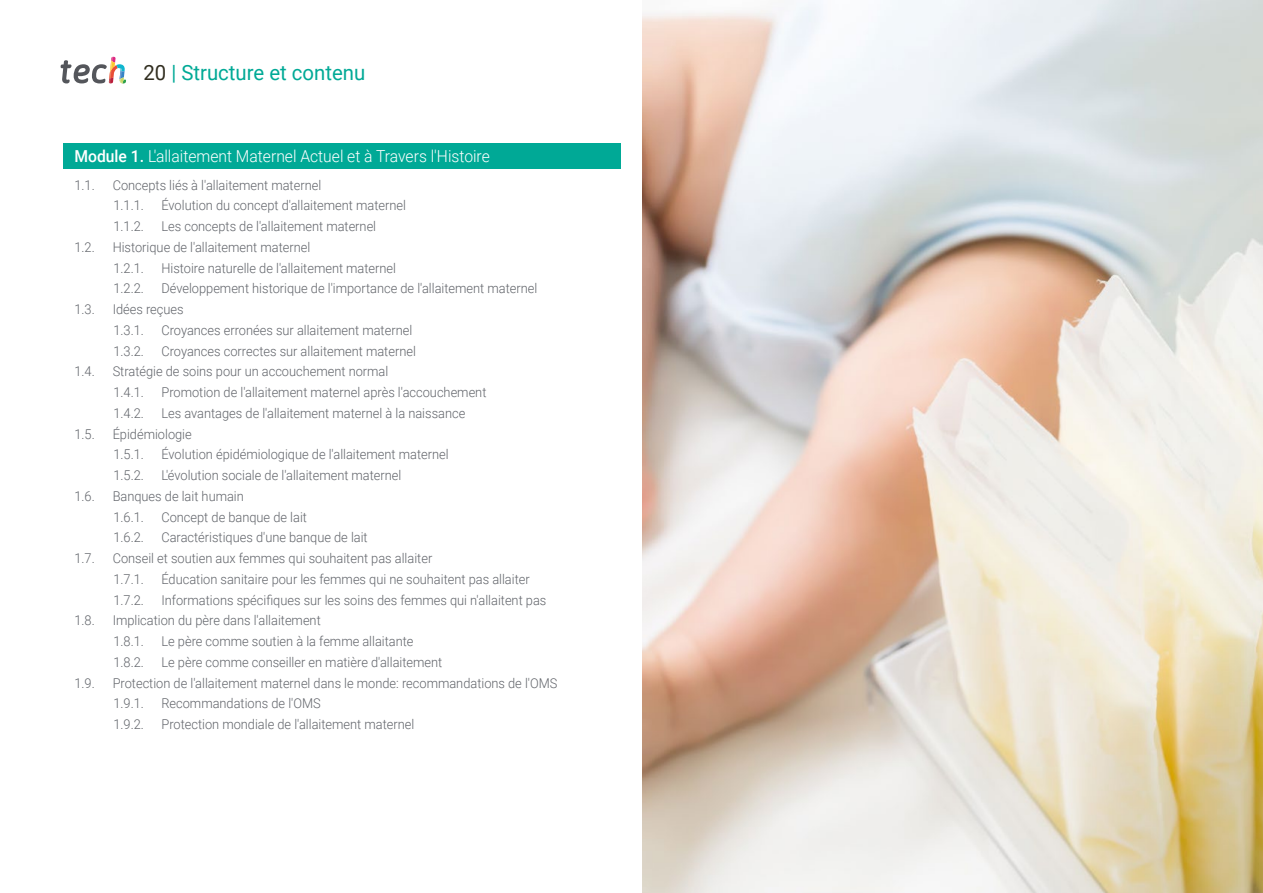
<style>
.page{position:relative;width:1263px;height:893px;background:#fff}
.page>*{position:absolute;margin:0;border:0;box-sizing:border-box;transform-origin:0 0}
.t1{font:21px "Roboto";color:#00a996}
.t2{font:300 16.5px "Roboto";color:#fff;scale:.95 1}
.t3{font:300 13.5px/20.7px "Roboto";color:#61646a;scale:.95 1}
.s1{color:#312e20}
.s2{font-weight:500}
</style>
<div class="page">
<img style="left:642px;top:0;width:621px;height:893px">
<svg style="left:61px;top:57px;width:65px;height:27px"></svg>
<div style="left:63px;top:144px;width:558px;height:25px;background:#00a996"></div>
<h1 class="t1" style="left:144px;top:57px;width:223px"><span class="s1">20</span> | Structure et contenu</h1>
<p class="t2" style="left:74px;top:145px;width:439px"><span class="s2">Module 1.</span> L'allaitement Maternel Actuel et à Travers l'Histoire</p>
<p class="t3" style="left:74px;top:174px;width:23px">1.1.</p>
<p class="t3" style="left:113px;top:174px;width:221px">Concepts liés à l'allaitement maternel<br>1.1.1.</p>
<p class="t3" style="left:161px;top:195px;width:259px">Évolution du concept d'allaitement maternel</p>
<p class="t3" style="left:113px;top:215px;width:34px">1.1.2.</p>
<p class="t3" style="left:161px;top:215px;width:228px">Les concepts de l'allaitement maternel</p>
<p class="t3" style="left:74px;top:236px;width:23px">1.2.</p>
<p class="t3" style="left:113px;top:236px;width:209px">Historique de l'allaitement maternel<br>1.2.1.</p>
<p class="t3" style="left:161px;top:257px;width:249px">Histoire naturelle de l'allaitement maternel</p>
<p class="t3" style="left:113px;top:278px;width:34px">1.2.2.</p>
<p class="t3" style="left:161px;top:278px;width:397px">Développement historique de l'importance de l'allaitement maternel</p>
<p class="t3" style="left:74px;top:298px;width:23px">1.3.</p>
<p class="t3" style="left:113px;top:298px;width:76px">Idées reçues<br>1.3.1.</p>
<p class="t3" style="left:161px;top:319px;width:265px">Croyances erronées sur allaitement maternel</p>
<p class="t3" style="left:113px;top:340px;width:34px">1.3.2.</p>
<p class="t3" style="left:161px;top:340px;width:269px">Croyances correctes sur allaitement maternel</p>
<p class="t3" style="left:74px;top:361px;width:23px">1.4.</p>
<p class="t3" style="left:113px;top:361px;width:292px">Stratégie de soins pour un accouchement normal<br>1.4.1.</p>
<p class="t3" style="left:161px;top:381px;width:344px">Promotion de l'allaitement maternel après l'accouchement</p>
<p class="t3" style="left:113px;top:402px;width:34px">1.4.2.</p>
<p class="t3" style="left:161px;top:402px;width:321px">Les avantages de l'allaitement maternel à la naissance</p>
<p class="t3" style="left:74px;top:423px;width:23px">1.5.</p>
<p class="t3" style="left:113px;top:423px;width:85px">Épidémiologie<br>1.5.1.</p>
<p class="t3" style="left:161px;top:444px;width:304px">Évolution épidémiologique de l'allaitement maternel</p>
<p class="t3" style="left:113px;top:464px;width:34px">1.5.2.</p>
<p class="t3" style="left:161px;top:464px;width:254px">L'évolution sociale de l'allaitement maternel</p>
<p class="t3" style="left:74px;top:485px;width:23px">1.6.</p>
<p class="t3" style="left:113px;top:485px;width:140px">Banques de lait humain<br>1.6.1.</p>
<p class="t3" style="left:161px;top:506px;width:155px">Concept de banque de lait</p>
<p class="t3" style="left:113px;top:527px;width:34px">1.6.2.</p>
<p class="t3" style="left:161px;top:527px;width:219px">Caractéristiques d'une banque de lait</p>
<p class="t3" style="left:74px;top:547px;width:23px">1.7.</p>
<p class="t3" style="left:113px;top:547px;width:338px">Conseil et soutien aux femmes qui souhaitent pas allaiter<br>1.7.1.</p>
<p class="t3" style="left:161px;top:568px;width:389px">Éducation sanitaire pour les femmes qui ne souhaitent pas allaiter</p>
<p class="t3" style="left:113px;top:589px;width:34px">1.7.2.</p>
<p class="t3" style="left:161px;top:589px;width:407px">Informations spécifiques sur les soins des femmes qui n'allaitent pas</p>
<p class="t3" style="left:74px;top:610px;width:23px">1.8.</p>
<p class="t3" style="left:113px;top:610px;width:221px">Implication du père dans l'allaitement<br>1.8.1.</p>
<p class="t3" style="left:161px;top:630px;width:267px">Le père comme soutien à la femme allaitante</p>
<p class="t3" style="left:113px;top:651px;width:34px">1.8.2.</p>
<p class="t3" style="left:161px;top:651px;width:297px">Le père comme conseiller en matière d'allaitement</p>
<p class="t3" style="left:74px;top:672px;width:23px">1.9.</p>
<p class="t3" style="left:113px;top:672px;width:470px">Protection de l'allaitement maternel dans le monde: recommandations de l'OMS<br>1.9.1.</p>
<p class="t3" style="left:161px;top:693px;width:169px">Recommandations de l'OMS</p>
<p class="t3" style="left:113px;top:713px;width:34px">1.9.2.</p>
<p class="t3" style="left:161px;top:713px;width:268px">Protection mondiale de l'allaitement maternel</p>
</div>
